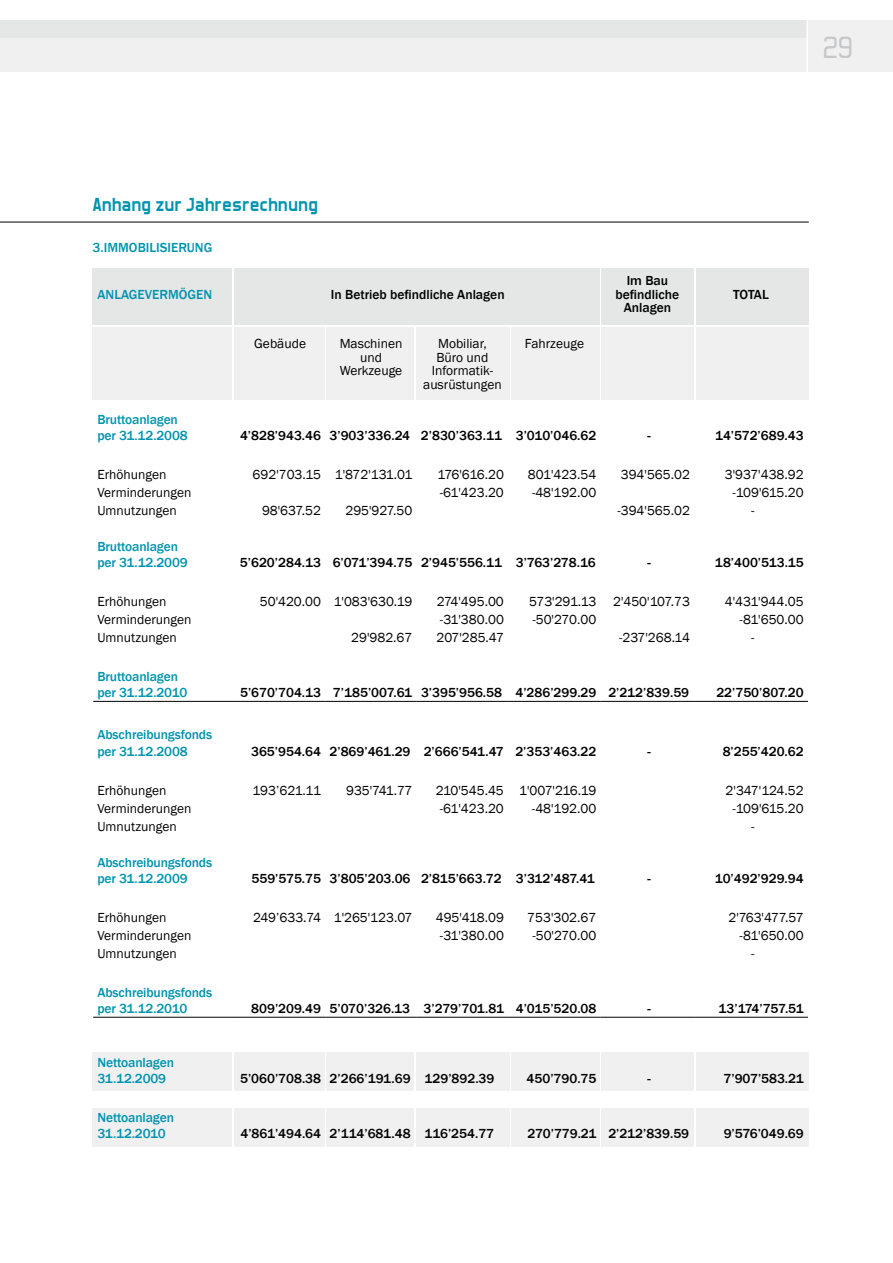
<style>
.page{position:relative;width:893px;height:1263px;background:#fff}
.page>*{position:absolute;margin:0;border:0;box-sizing:border-box;transform-origin:0 0}
.t1{font:36px "Forgotten Futurist";color:#c6c7c8}
.t2{font:700 21px "Forgotten Futurist";color:#0094af}
.t3{font:13.5px/13.5px "Franklin Gothic";color:#000;text-align:center}
.t4{font:500 13.5px/13.5px "Franklin Gothic";color:#000;text-align:center}
.t5{font:500 13.5px/16.2px "Franklin Gothic";letter-spacing:-.01em;color:#0094af}
.t6{font:13.5px "Franklin Gothic";letter-spacing:-.02em;color:#000}
.t7{font:500 13.5px "Franklin Gothic";letter-spacing:-.025em;color:#000}
</style>
<div class="page">
<div style="left:0;top:21px;width:893px;height:51px;background:#f0f0f1"></div>
<div style="left:0;top:21px;width:807px;height:17px;background:#e5e6e6"></div>
<hr style="left:806px;top:17px;width:2px;height:74px;background:#fff">
<div style="left:92px;top:268px;width:140px;height:56px;background:#e5e6e6"></div>
<div style="left:92px;top:327px;width:140px;height:73px;background:#f0f0f1"></div>
<div style="left:92px;top:1052px;width:140px;height:39px;background:#f0f0f1"></div>
<div style="left:92px;top:1108px;width:140px;height:39px;background:#f0f0f1"></div>
<div style="left:234px;top:268px;width:366px;height:56px;background:#e5e6e6"></div>
<div style="left:234px;top:327px;width:91px;height:73px;background:#f0f0f1"></div>
<div style="left:234px;top:1052px;width:91px;height:39px;background:#f0f0f1"></div>
<div style="left:234px;top:1108px;width:91px;height:39px;background:#f0f0f1"></div>
<div style="left:327px;top:327px;width:87px;height:73px;background:#f0f0f1"></div>
<div style="left:327px;top:1052px;width:87px;height:39px;background:#f0f0f1"></div>
<div style="left:327px;top:1108px;width:87px;height:39px;background:#f0f0f1"></div>
<div style="left:416px;top:327px;width:93px;height:73px;background:#f0f0f1"></div>
<div style="left:416px;top:1052px;width:93px;height:39px;background:#f0f0f1"></div>
<div style="left:416px;top:1108px;width:93px;height:39px;background:#f0f0f1"></div>
<div style="left:512px;top:327px;width:88px;height:73px;background:#f0f0f1"></div>
<div style="left:512px;top:1052px;width:88px;height:39px;background:#f0f0f1"></div>
<div style="left:512px;top:1108px;width:88px;height:39px;background:#f0f0f1"></div>
<div style="left:602px;top:268px;width:92px;height:56px;background:#e5e6e6"></div>
<div style="left:602px;top:327px;width:92px;height:73px;background:#f0f0f1"></div>
<div style="left:602px;top:1052px;width:92px;height:39px;background:#f0f0f1"></div>
<div style="left:602px;top:1108px;width:92px;height:39px;background:#f0f0f1"></div>
<div style="left:696px;top:268px;width:113px;height:56px;background:#e5e6e6"></div>
<div style="left:696px;top:327px;width:113px;height:73px;background:#f0f0f1"></div>
<div style="left:696px;top:1052px;width:113px;height:39px;background:#f0f0f1"></div>
<div style="left:696px;top:1108px;width:113px;height:39px;background:#f0f0f1"></div>
<hr style="left:93px;top:701px;width:142px;height:1px;background:#000">
<hr style="left:235px;top:701px;width:90px;height:1px;background:#000">
<hr style="left:325px;top:701px;width:92px;height:1px;background:#000">
<hr style="left:417px;top:701px;width:91px;height:1px;background:#000">
<hr style="left:508px;top:701px;width:93px;height:1px;background:#000">
<hr style="left:601px;top:701px;width:93px;height:1px;background:#000">
<hr style="left:694px;top:701px;width:114px;height:1px;background:#000">
<hr style="left:93px;top:1017px;width:142px;height:1px;background:#000">
<hr style="left:235px;top:1017px;width:90px;height:1px;background:#000">
<hr style="left:325px;top:1017px;width:92px;height:1px;background:#000">
<hr style="left:417px;top:1017px;width:91px;height:1px;background:#000">
<hr style="left:508px;top:1017px;width:93px;height:1px;background:#000">
<hr style="left:601px;top:1017px;width:93px;height:1px;background:#000">
<hr style="left:694px;top:1017px;width:114px;height:1px;background:#000">
<hr style="left:0;top:222px;width:809px;height:1px;background:#000">
<h1 class="t1" style="left:823px;top:32px;width:32px">29</h1>
<h2 class="t2" style="left:92px;top:194px;width:227px">Anhang zur Jahresrechnung</h2>
<p class="t5" style="left:93px;top:240px;width:24px">3.Immobilisierung</p>
<p class="t5" style="left:97px;top:286px;width:18px">Anlageverm</p>
<p class="t5" style="left:179px;top:286px;width:18px">ögen</p>
<p class="t4" style="left:331px;top:288px;width:175px">In Betrieb befindliche Anlagen</p>
<p class="t3" style="left:254px;top:337px;width:53px">Gebäude</p>
<p class="t3" style="left:340px;top:337px;width:64px">Maschinen und<br>Werkzeuge</p>
<p class="t3" style="left:423px;top:337px;width:80px">Mobiliar,<br>Büro und<br>Informatik&shy;ausrüstungen</p>
<p class="t3" style="left:525px;top:337px;width:61px">Fahrzeuge</p>
<p class="t4" style="left:616px;top:274px;width:65px">Im Bau befindliche<br>Anlagen</p>
<p class="t4" style="left:733px;top:288px;width:37px">TOTAL</p>
<p class="t5" style="left:97px;top:411px;width:92px">Bruttoanlagen per 31.12.2008</p>
<p class="t4" style="left:240px;top:429px;width:358px">4’828’943.46 3’903’336.24 2’830’363.11 3’010’046.62</p>
<p class="t4" style="left:647px;top:429px;width:5px">-</p>
<p class="t4" style="left:715px;top:429px;width:90px">14’572’689.43</p>
<p class="t3" style="left:97px;top:468px;width:70px">Erhöhungen</p>
<p class="t3" style="left:253px;top:468px;width:161px">692'703.15 1'872'131.01</p>
<p class="t3" style="left:438px;top:468px;width:68px">176'616.20</p>
<p class="t3" style="left:528px;top:468px;width:70px">801'423.54</p>
<p class="t3" style="left:621px;top:468px;width:71px">394'565.02</p>
<p class="t3" style="left:725px;top:468px;width:80px">3'937'438.92</p>
<p class="t3" style="left:97px;top:486px;width:96px">Verminderungen</p>
<p class="t3" style="left:440px;top:486px;width:66px">-61'423.20</p>
<p class="t3" style="left:532px;top:486px;width:66px">-48'192.00</p>
<p class="t3" style="left:732px;top:486px;width:73px">-109'615.20</p>
<p class="t3" style="left:97px;top:504px;width:81px">Umnutzungen</p>
<p class="t3" style="left:262px;top:504px;width:61px">98'637.52</p>
<p class="t3" style="left:345px;top:504px;width:69px">295'927.50</p>
<p class="t3" style="left:617px;top:504px;width:74px">-394'565.02</p>
<p class="t3" style="left:751px;top:504px;width:5px">-</p>
<p class="t5" style="left:97px;top:538px;width:92px">Bruttoanlagen per 31.12.2009</p>
<p class="t4" style="left:240px;top:556px;width:357px">5’620’284.13 6’071’394.75 2’945’556.11 3’763’278.16</p>
<p class="t4" style="left:647px;top:556px;width:5px">-</p>
<p class="t4" style="left:715px;top:556px;width:90px">18’400’513.15</p>
<p class="t3" style="left:97px;top:595px;width:70px">Erhöhungen</p>
<p class="t3" style="left:260px;top:595px;width:154px">50'420.00 1'083'630.19</p>
<p class="t3" style="left:437px;top:595px;width:69px">274'495.00</p>
<p class="t3" style="left:529px;top:595px;width:162px">573'291.13 2'450'107.73</p>
<p class="t3" style="left:725px;top:595px;width:80px">4'431'944.05</p>
<p class="t3" style="left:97px;top:613px;width:96px">Verminderungen</p>
<p class="t3" style="left:440px;top:613px;width:65px">-31'380.00</p>
<p class="t3" style="left:532px;top:613px;width:65px">-50'270.00</p>
<p class="t3" style="left:740px;top:613px;width:66px">-81'650.00</p>
<p class="t3" style="left:97px;top:631px;width:81px">Umnutzungen</p>
<p class="t3" style="left:351px;top:631px;width:63px">29'982.67</p>
<p class="t3" style="left:436px;top:631px;width:69px">207'285.47</p>
<p class="t3" style="left:619px;top:631px;width:72px">-237'268.14</p>
<p class="t3" style="left:751px;top:631px;width:5px">-</p>
<p class="t5" style="left:97px;top:668px;width:91px">Bruttoanlagen per 31.12.2010</p>
<p class="t4" style="left:240px;top:686px;width:451px">5’670’704.13 7’185’007.61 3’395’956.58 4’286’299.29 2’212’839.59</p>
<p class="t4" style="left:716px;top:686px;width:89px">22’750’807.20</p>
<p class="t5" style="left:97px;top:727px;width:116px">Abschreibungsfonds per 31.12.2008</p>
<p class="t4" style="left:251px;top:744px;width:347px">365’954.64 2’869’461.29 2’666’541.47 2’353’463.22</p>
<p class="t4" style="left:647px;top:744px;width:5px">-</p>
<p class="t4" style="left:723px;top:744px;width:82px">8’255’420.62</p>
<p class="t3" style="left:97px;top:784px;width:70px">Erhöhungen</p>
<p class="t3" style="left:252px;top:784px;width:70px">193’621.11</p>
<p class="t3" style="left:346px;top:784px;width:68px">935'741.77</p>
<p class="t6" style="left:436px;top:782px;width:162px">210'545.45 1'007'216.19</p>
<p class="t3" style="left:726px;top:784px;width:80px">2'347'124.52</p>
<p class="t3" style="left:97px;top:802px;width:96px">Verminderungen</p>
<p class="t3" style="left:440px;top:802px;width:66px">-61'423.20</p>
<p class="t3" style="left:532px;top:802px;width:66px">-48'192.00</p>
<p class="t3" style="left:732px;top:802px;width:73px">-109'615.20</p>
<p class="t3" style="left:97px;top:820px;width:81px">Umnutzungen</p>
<p class="t3" style="left:751px;top:820px;width:5px">-</p>
<p class="t5" style="left:97px;top:854px;width:116px">Abschreibungsfonds per 31.12.2009</p>
<p class="t4" style="left:252px;top:872px;width:345px">559’575.75 3’805’203.06 2’815’663.72 3’312’487.41</p>
<p class="t4" style="left:647px;top:872px;width:5px">-</p>
<p class="t4" style="left:715px;top:872px;width:90px">10’492’929.94</p>
<p class="t3" style="left:97px;top:911px;width:70px">Erhöhungen</p>
<p class="t3" style="left:253px;top:911px;width:161px">249’633.74 1'265'123.07</p>
<p class="t3" style="left:436px;top:911px;width:70px">495'418.09</p>
<p class="t3" style="left:527px;top:911px;width:71px">753'302.67</p>
<p class="t3" style="left:728px;top:911px;width:77px">2'763'477.57</p>
<p class="t3" style="left:97px;top:929px;width:96px">Verminderungen</p>
<p class="t3" style="left:440px;top:929px;width:65px">-31'380.00</p>
<p class="t3" style="left:532px;top:929px;width:65px">-50'270.00</p>
<p class="t3" style="left:740px;top:929px;width:66px">-81'650.00</p>
<p class="t3" style="left:97px;top:947px;width:81px">Umnutzungen</p>
<p class="t3" style="left:751px;top:947px;width:5px">-</p>
<p class="t5" style="left:97px;top:984px;width:116px">Abschreibungsfonds per 31.12.2010</p>
<p class="t4" style="left:251px;top:1002px;width:347px">809’209.49 5’070’326.13 3’279’701.81 4’015’520.08</p>
<p class="t4" style="left:647px;top:1002px;width:5px">-</p>
<p class="t7" style="left:718px;top:1000px;width:87px">13’174’757.51</p>
<p class="t5" style="left:98px;top:1054px;width:78px">Nettoanlagen<br>31.12.2009</p>
<p class="t5" style="left:98px;top:1110px;width:78px">Nettoanlagen<br>31.12.2010</p>
<p class="t4" style="left:240px;top:1072px;width:256px">5’060’708.38 2’266’191.69 129’892.39</p>
<p class="t4" style="left:527px;top:1072px;width:71px">450’790.75</p>
<p class="t4" style="left:648px;top:1072px;width:5px">-</p>
<p class="t4" style="left:723px;top:1072px;width:82px">7’907’583.21</p>
<p class="t4" style="left:240px;top:1127px;width:255px">4’861’494.64 2’114’681.48 116’254.77</p>
<p class="t4" style="left:527px;top:1127px;width:163px">270’779.21 2’212’839.59</p>
<p class="t4" style="left:724px;top:1127px;width:82px">9’576’049.69</p>
</div>
